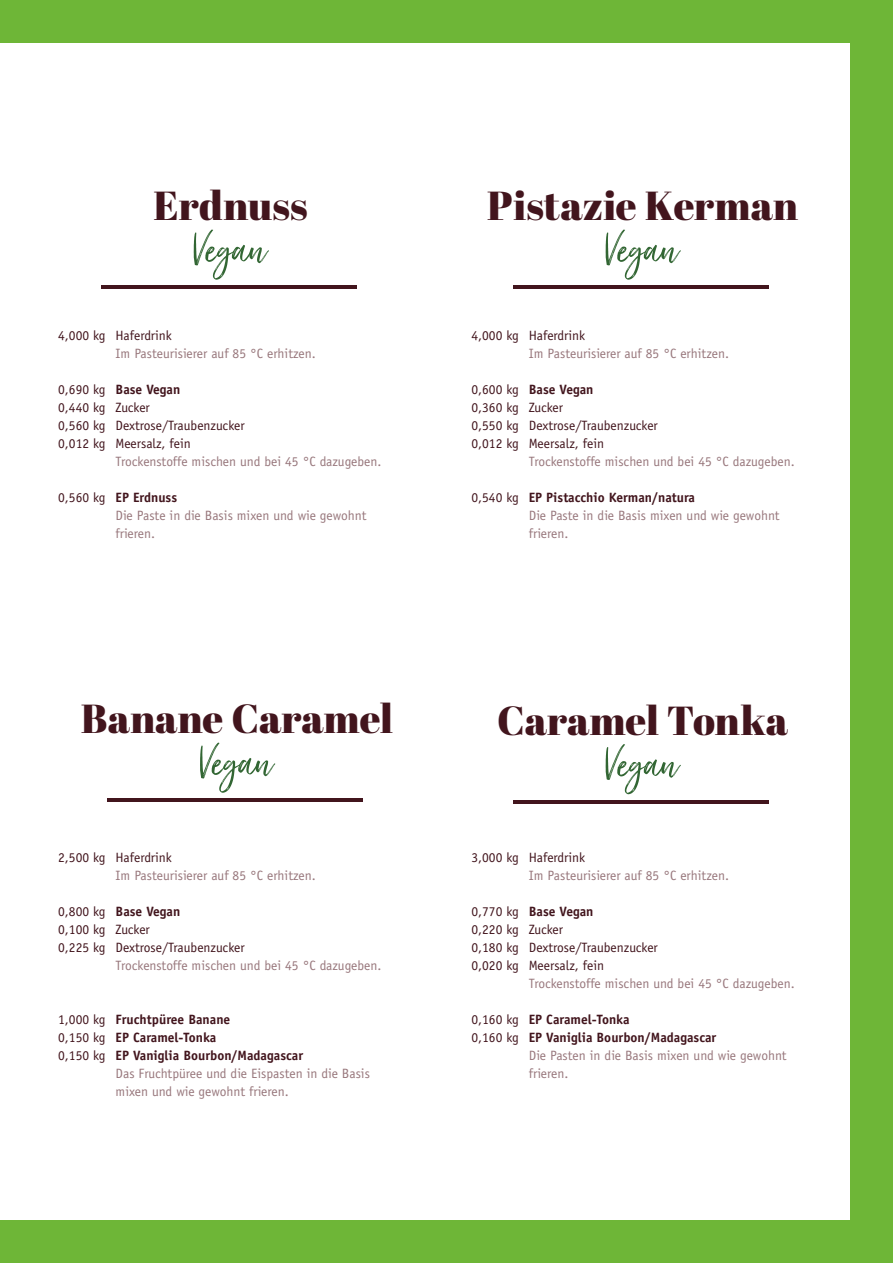
<style>
.page{position:relative;width:893px;height:1263px;background:#fff}
.page>*{position:absolute;margin:0;border:0;box-sizing:border-box;transform-origin:0 0}
.t1{font:51px "Just Lovely";color:#326633}
.t2{font:40.5px "Abril Fatface";color:#42151d}
.t3{font:13.5px/18px "Officina Sans Std";color:#98777c}
.t4{font:13.5px/18px "Officina Sans Std";color:#42151d}
.t5{font:700 13.5px "Officina Sans Std";color:#42151d}
.s1{font-weight:700}
.s2{color:#42151d}
.s3{font-weight:700;color:#42151d}
.s4{font-weight:400}
</style>
<div class="page">
<hr style="left:102px;top:286px;width:255px;height:3px;background:#42151d">
<hr style="left:108px;top:799px;width:255px;height:3px;background:#42151d">
<hr style="left:513px;top:800px;width:256px;height:3px;background:#42151d">
<hr style="left:513px;top:286px;width:256px;height:3px;background:#42151d">
<div style="left:0;top:0;width:893px;height:43px;background:#6eb637"></div>
<div style="left:850px;top:0;width:43px;height:1263px;background:#6eb637"></div>
<div style="left:0;top:1220px;width:893px;height:43px;background:#6eb637"></div>
<h2 class="t2" style="left:154px;top:178px;width:156px">Erdnuss</h2>
<h1 class="t1" style="left:192px;top:218px;width:75px">Vegan</h1>
<p class="t4" style="left:58px;top:326px;width:115px">4,000 kg Haferdrink</p>
<p class="t3" style="left:116px;top:344px;width:202px">Im Pasteurisierer auf 85 °C erhitzen.</p>
<p class="t4" style="left:58px;top:380px;width:188px">0,690 kg <span class="s1">Base Vegan<br></span>0,440 kg Zucker<br>0,560 kg Dextrose/Traubenzucker<br>0,012 kg Meersalz, fein</p>
<p class="t3" style="left:116px;top:452px;width:267px">Trockenstoffe mischen und bei 45 °C dazugeben.</p>
<p class="t3" style="left:116px;top:488px;width:252px;text-indent:-57px"><span class="s2">0,560 kg</span> <span class="s3">EP Erdnuss<br></span>Die Paste in die Basis mixen und wie gewohnt frieren.</p>
<h2 class="t2" style="left:81px;top:691px;width:314px">Banane Caramel</h2>
<h1 class="t1" style="left:199px;top:731px;width:75px">Vegan</h1>
<p class="t4" style="left:58px;top:848px;width:115px">2,500 kg Haferdrink</p>
<p class="t3" style="left:116px;top:866px;width:202px">Im Pasteurisierer auf 85 °C erhitzen.</p>
<p class="t4" style="left:58px;top:902px;width:188px">0,800 kg <span class="s1">Base Vegan<br></span>0,100 kg Zucker<br>0,225 kg Dextrose/Traubenzucker</p>
<p class="t3" style="left:116px;top:956px;width:267px">Trockenstoffe mischen und bei 45 °C dazugeben.</p>
<p class="t5" style="left:58px;top:1010px;width:174px"><span class="s4">1,000 kg</span> Fruchtpüree Banane</p>
<p class="t5" style="left:58px;top:1028px;width:160px"><span class="s4">0,150 kg</span> EP Caramel-Tonka</p>
<p class="t5" style="left:58px;top:1046px;width:246px"><span class="s4">0,150 kg</span> EP Vaniglia Bourbon/Madagascar</p>
<p class="t3" style="left:116px;top:1064px;width:256px">Das Fruchtpüree und die Eispasten in die Basis</p>
<p class="t3" style="left:116px;top:1082px;width:175px">mixen und wie gewohnt frieren.</p>
<h2 class="t2" style="left:487px;top:178px;width:312px">Pistazie Kerman</h2>
<h1 class="t1" style="left:604px;top:218px;width:75px">Vegan</h1>
<p class="t4" style="left:471px;top:326px;width:115px">4,000 kg Haferdrink</p>
<p class="t3" style="left:529px;top:344px;width:202px">Im Pasteurisierer auf 85 °C erhitzen.</p>
<p class="t4" style="left:471px;top:380px;width:188px">0,600 kg <span class="s1">Base Vegan<br></span>0,360 kg Zucker<br>0,550 kg Dextrose/Traubenzucker<br>0,012 kg Meersalz, fein</p>
<p class="t3" style="left:529px;top:452px;width:267px">Trockenstoffe mischen und bei 45 °C dazugeben.</p>
<p class="t3" style="left:529px;top:488px;width:252px;text-indent:-57px"><span class="s2">0,540 kg</span> <span class="s3">EP Pistacchio Kerman/natura<br></span>Die Paste in die Basis mixen und wie gewohnt frieren.</p>
<h2 class="t2" style="left:497px;top:692px;width:292px">Caramel Tonka</h2>
<h1 class="t1" style="left:604px;top:733px;width:75px">Vegan</h1>
<p class="t4" style="left:471px;top:848px;width:115px">3,000 kg Haferdrink</p>
<p class="t3" style="left:529px;top:866px;width:202px">Im Pasteurisierer auf 85 °C erhitzen.</p>
<p class="t4" style="left:471px;top:902px;width:188px">0,770 kg <span class="s1">Base Vegan<br></span>0,220 kg Zucker<br>0,180 kg Dextrose/Traubenzucker<br>0,020 kg Meersalz, fein</p>
<p class="t3" style="left:529px;top:974px;width:267px">Trockenstoffe mischen und bei 45 °C dazugeben.</p>
<p class="t5" style="left:471px;top:1010px;width:160px"><span class="s4">0,160 kg</span> EP Caramel-Tonka</p>
<p class="t5" style="left:471px;top:1028px;width:246px"><span class="s4">0,160 kg</span> EP Vaniglia Bourbon/Madagascar</p>
<p class="t3" style="left:529px;top:1046px;width:259px">Die Pasten in die Basis mixen und wie gewohnt</p>
<p class="t3" style="left:529px;top:1064px;width:41px">frieren.</p>
</div>
